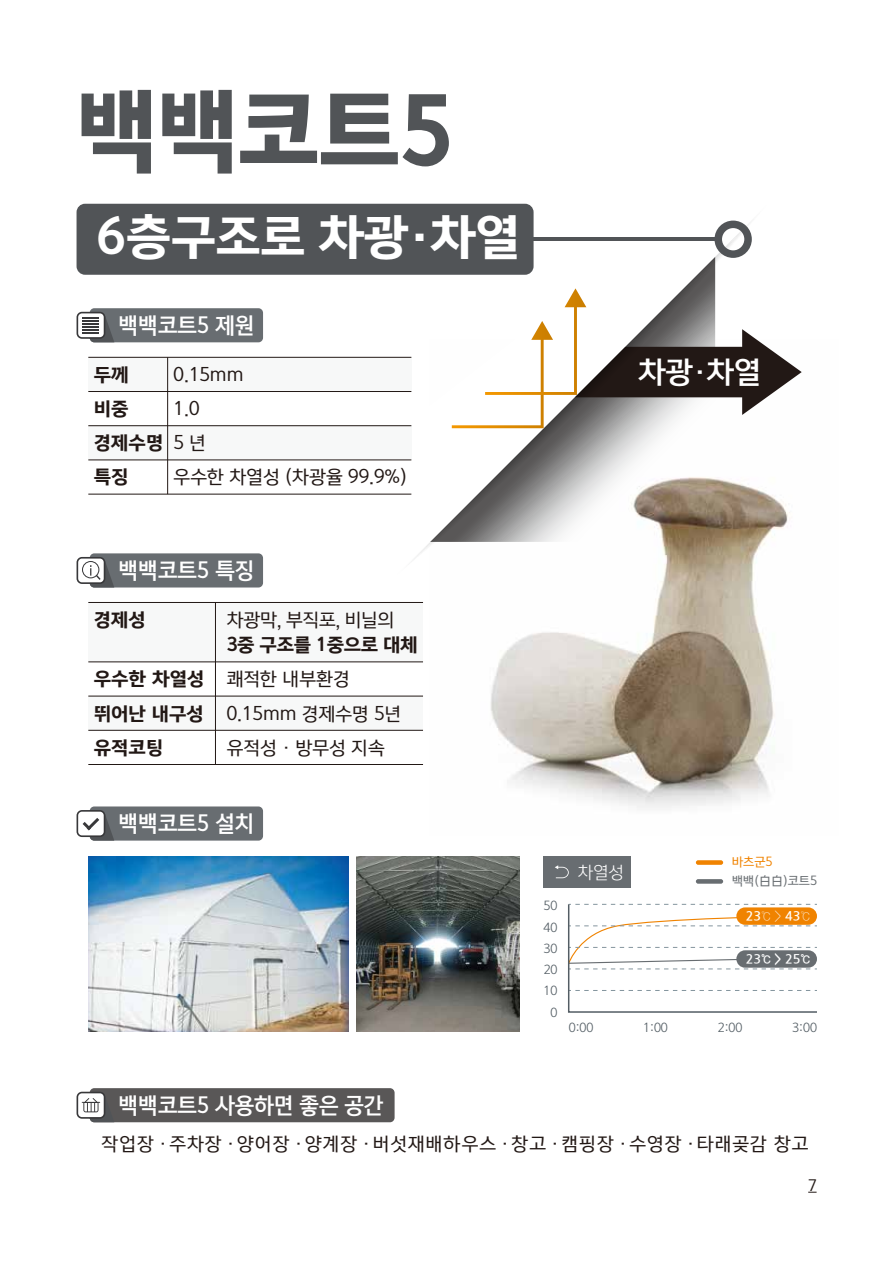
<style>
.page{position:relative;width:893px;height:1263px;background:#fff}
.page>*{position:absolute;margin:0;border:0;box-sizing:border-box;transform-origin:0 0}
.t1{font:83.85px "Yoon Gothic Pro 790";letter-spacing:-.005em;color:#515457;scale:.95 1}
.t2{font:45px "Yoon Gothic Pro 780";letter-spacing:-.005em;color:#fff}
.t3{font:27.9px "Yoon Gothic Pro 770";color:#fff}
.t4{font:21px "Yoon Gothic Pro 770";color:#fff;scale:.95 1}
.t5{font:18px/34.2px "Yoon Gothic Pro 755";color:#221815}
.t6{font:18px "Yoon Gothic Pro 755";letter-spacing:.055em;color:#221815}
.t7{font:18px/34.2px "Yoon Gothic Pro 785";color:#221815}
.t8{font:18px "Yoon Gothic Pro 755";letter-spacing:-.02em;color:#221815}
.t9{font:18px "Yoon Gothic Pro 785";letter-spacing:-.02em;color:#221815}
.t10{font:16.65px "Yoon Gothic Pro 735";color:#fff}
.t11{font:15px "Yoon Gothic Pro 755";color:#221815}
.t12{font:700 12.75px "Nanum Gothic";color:#fff}
.t13{font:12px/21.3px "Yoon Gothic Pro 745";color:#535d64;text-align:center}
.t14{font:12px "Yoon Gothic Pro 755";color:#686d71}
.t15{font:12px "Yoon Gothic Pro 755";color:#f08300}
.s1{font-weight:300}
</style>
<div class="page">
<img style="left:490px;top:495px;width:300px;height:313px">
<div style="left:90px;top:1088px;width:305px;height:34px;background:#595757;border-radius:5px"></div>
<svg style="left:77px;top:1092px;width:28px;height:27px"></svg>
<div style="left:78px;top:1093px;width:26px;height:24px;background:#fff;border-radius:4px"></div>
<svg style="left:82px;top:1096px;width:24px;height:26px"></svg>
<svg style="left:397px;top:203px;width:372px;height:371px"></svg>
<svg style="left:372px;top:245px;width:355px;height:351px"></svg>
<div style="left:77px;top:204px;width:457px;height:71px;background:#515457;border-radius:9px"></div>
<div style="left:90px;top:308px;width:173px;height:34px;background:#686d71;border-radius:5px"></div>
<svg style="left:77px;top:312px;width:28px;height:27px"></svg>
<div style="left:78px;top:313px;width:26px;height:24px;background:#fff;border-radius:4px"></div>
<svg style="left:82px;top:316px;width:32px;height:26px"></svg>
<div style="left:88px;top:357px;width:323px;height:34px;background:#f7f8f8"></div>
<div style="left:88px;top:426px;width:323px;height:34px;background:#f7f8f8"></div>
<hr style="left:88px;top:357px;width:323px;height:1px;background:#221815">
<hr style="left:88px;top:391px;width:323px;height:1px;background:#221815">
<hr style="left:88px;top:425px;width:323px;height:1px;background:#221815">
<hr style="left:88px;top:460px;width:323px;height:1px;background:#221815">
<hr style="left:88px;top:494px;width:323px;height:1px;background:#221815">
<hr style="left:167px;top:357px;width:1px;height:137px;background:#221815">
<div style="left:88px;top:696px;width:335px;height:34px;background:#f7f8f8"></div>
<div style="left:88px;top:602px;width:335px;height:60px;background:#f7f8f8"></div>
<div style="left:90px;top:553px;width:173px;height:34px;background:#686d71;border-radius:5px"></div>
<svg style="left:77px;top:557px;width:28px;height:27px"></svg>
<div style="left:78px;top:559px;width:26px;height:23px;background:#fff;border-radius:4px"></div>
<svg style="left:82px;top:561px;width:32px;height:26px"></svg>
<hr style="left:88px;top:730px;width:335px;height:1px;background:#221815">
<hr style="left:88px;top:602px;width:335px;height:1px;background:#221815">
<hr style="left:88px;top:662px;width:335px;height:1px;background:#221815">
<hr style="left:88px;top:696px;width:335px;height:1px;background:#221815">
<hr style="left:88px;top:764px;width:335px;height:1px;background:#221815">
<hr style="left:215px;top:602px;width:1px;height:162px;background:#221815">
<div style="left:90px;top:806px;width:173px;height:34px;background:#686d71;border-radius:5px"></div>
<svg style="left:77px;top:810px;width:28px;height:27px"></svg>
<div style="left:78px;top:812px;width:26px;height:23px;background:#fff;border-radius:4px"></div>
<svg style="left:83px;top:814px;width:31px;height:26px"></svg>
<svg style="left:452px;top:288px;width:350px;height:140px"></svg>
<svg style="left:714px;top:221px;width:38px;height:37px"></svg>
<hr style="left:527px;top:238px;width:193px;height:3px;background:#515457">
<div style="left:544px;top:856px;width:87px;height:32px;background:#686d71"></div>
<svg style="left:555px;top:865px;width:14px;height:13px"></svg>
<svg style="left:568px;top:903px;width:249px;height:110px"></svg>
<div style="left:736px;top:907px;width:81px;height:18px;background:#f08300;border-radius:9px"></div>
<div style="left:736px;top:950px;width:81px;height:18px;background:#686d71;border-radius:9px"></div>
<div style="left:696px;top:879px;width:27px;height:5px;background:#686d71;border-radius:2px"></div>
<div style="left:696px;top:860px;width:27px;height:5px;background:#f08300;border-radius:2px"></div>
<img style="left:357px;top:856px;width:162px;height:176px">
<img style="left:88px;top:856px;width:260px;height:176px">
<h1 class="t1" style="left:77px;top:69px;width:398px">백백코트5</h1>
<h2 class="t2" style="left:96px;top:203px;width:425px">6층구조로 차광·차열</h2>
<p class="t4" style="left:119px;top:310px;width:144px">백백코트5 제원</p>
<p class="t7" style="left:94px;top:356px;width:71px">두께 비중 경제수명 특징</p>
<p class="t5" style="left:174px;top:357px;width:235px">0.15mm<br>1.0<br>5 년<br>우수한 차열성 (차광율 99.9%)</p>
<h3 class="t3" style="left:638px;top:352px;width:125px">차광·차열</h3>
<p class="t4" style="left:119px;top:555px;width:144px">백백코트5 특징</p>
<p class="t7" style="left:94px;top:602px;width:54px">경제성</p>
<p class="t8" style="left:227px;top:608px;width:169px">차광막, 부직포, 비닐의</p>
<p class="t9" style="left:227px;top:631px;width:193px">3중 구조를 1중으로 대체</p>
<p class="t5" style="left:227px;top:662px;width:176px">쾌적한 내부환경<br>0.15mm 경제수명 5년 유적성 · 방무성 지속</p>
<p class="t7" style="left:94px;top:661px;width:112px;text-align:justify">우수한 차열성 뛰어난 내구성 유적코팅</p>
<p class="t4" style="left:119px;top:808px;width:144px">백백코트5 설치</p>
<p class="t4" style="left:119px;top:1090px;width:280px">백백코트5 사용하면 좋은 공간</p>
<p class="t13" style="left:544px;top:895px;width:15px">50<br>40<br>30<br>20<br>10<br>0</p>
<p class="t10" style="left:578px;top:862px;width:47px">차열성</p>
<p class="t15" style="left:732px;top:854px;width:42px">바츠군5</p>
<p class="t14" style="left:732px;top:873px;width:86px">백백(白白)코트5</p>
<p class="t12" style="left:746px;top:910px;width:66px">23<span class="s1">℃ &gt;</span> 43<span class="s1">℃</span></p>
<p class="t12" style="left:746px;top:952px;width:66px">23℃ &gt; 25℃</p>
<p class="t13" style="left:569px;top:1017px;width:26px">0:00</p>
<p class="t13" style="left:643px;top:1017px;width:26px">1:00</p>
<p class="t13" style="left:718px;top:1017px;width:26px">2:00</p>
<p class="t13" style="left:792px;top:1017px;width:26px">3:00</p>
<p class="t6" style="left:101px;top:1131px;width:709px">작업장 · 주차장 · 양어장 · 양계장 · 버섯재배하우스 · 창고 · 캠핑장 · 수영장 · 타래곶감 창고</p>
<p class="t11" style="left:808px;top:1175px;width:10px">7</p>
</div>
